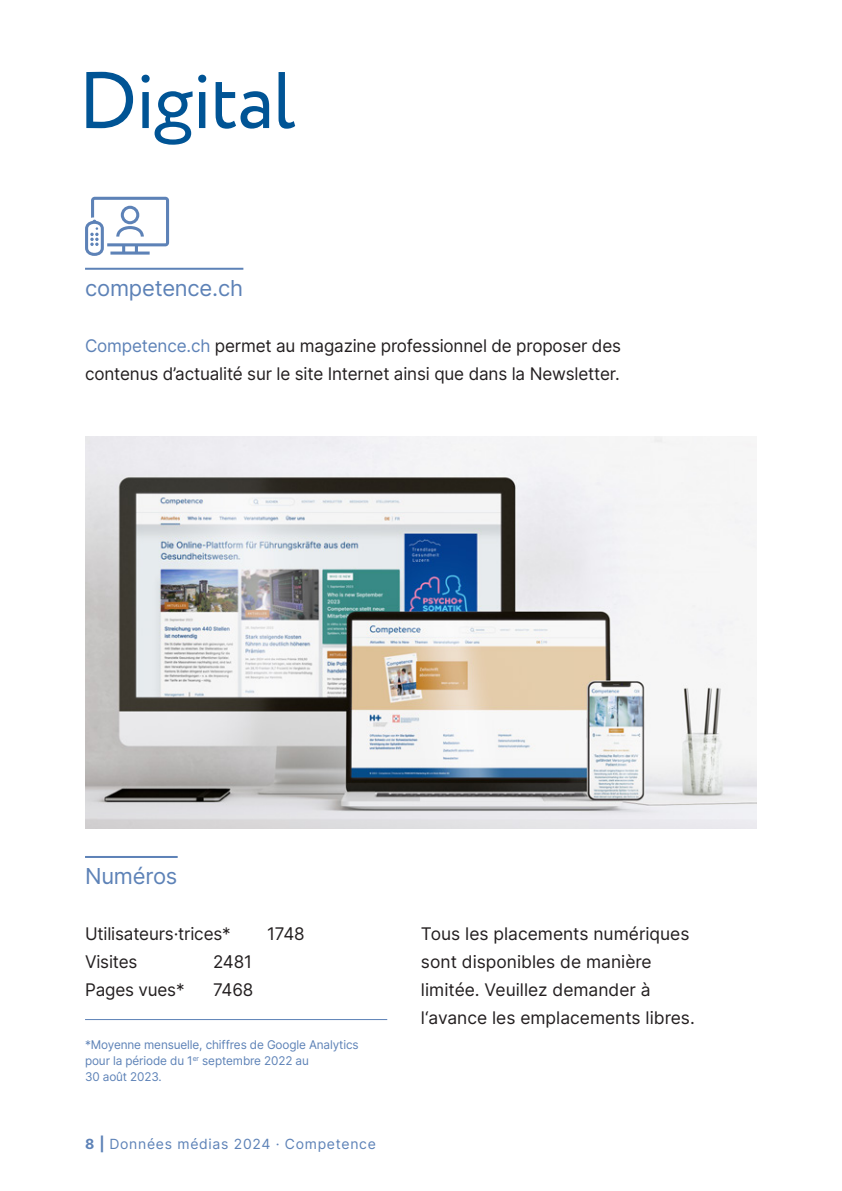
<style>
.page{position:relative;width:842px;height:1191px;background:#fff}
.page>*{position:absolute;margin:0;border:0;box-sizing:border-box;transform-origin:0 0}
.t1{font:80px "Circe";letter-spacing:-.025em;color:#005495}
.t2{font:22px "Inter";letter-spacing:-.01em;color:#5d82b7}
.t3{font:17.4px/28px "Inter";letter-spacing:-.01em;color:#231f20}
.t4{font:14px "Inter";letter-spacing:.05em;color:#5d82b7}
.t5{font:12px/16px "Inter";letter-spacing:-.01em;color:#5d82b7}
.s1{color:#5d82b7}
.s2{font-weight:700}
</style>
<div class="page">
<hr style="left:85px;top:856px;width:93px;height:2px;background:#5d82b7">
<hr style="left:85px;top:1019px;width:302px;height:1px;background:#5d82b7">
<hr style="left:85px;top:268px;width:158px;height:2px;background:#5d82b7">
<img style="left:85px;top:436px;width:672px;height:392px">
<svg style="left:85px;top:197px;width:84px;height:59px"></svg>
<h1 class="t1" style="left:78px;top:48px;width:219px">Digital</h1>
<p class="t2" style="left:85px;top:272px;width:160px">competence.ch</p>
<p class="t3" style="left:85px;top:331px;width:537px"><span class="s1">Competence.ch</span> permet au magazine professionnel de proposer des contenus d’actualité sur le site Internet ainsi que dans la Newsletter.</p>
<p class="t2" style="left:85px;top:860px;width:94px">Numéros</p>
<p class="t3" style="left:85px;top:919px;width:147px">Utilisateurs·trices*</p>
<p class="t3" style="left:267px;top:919px;width:39px">1748</p>
<p class="t3" style="left:85px;top:947px;width:54px">Visites</p>
<p class="t3" style="left:213px;top:947px;width:40px">2481</p>
<p class="t3" style="left:85px;top:975px;width:101px">Pages vues*</p>
<p class="t3" style="left:213px;top:975px;width:42px">7468</p>
<p class="t5" style="left:85px;top:1036px;width:275px">*Moyenne mensuelle, chiffres de Google Analytics pour la période du 1<sup>er</sup> septembre 2022 au<br>30 août 2023.</p>
<p class="t4" style="left:85px;top:1133px;width:292px"><span class="s2">8 |</span> Données médias 2024 · Competence</p>
<p class="t3" style="left:421px;top:919px;width:275px">Tous les placements numériques sont disponibles de manière limitée. Veuillez demander à l‘avance les emplacements libres.</p>
</div>
